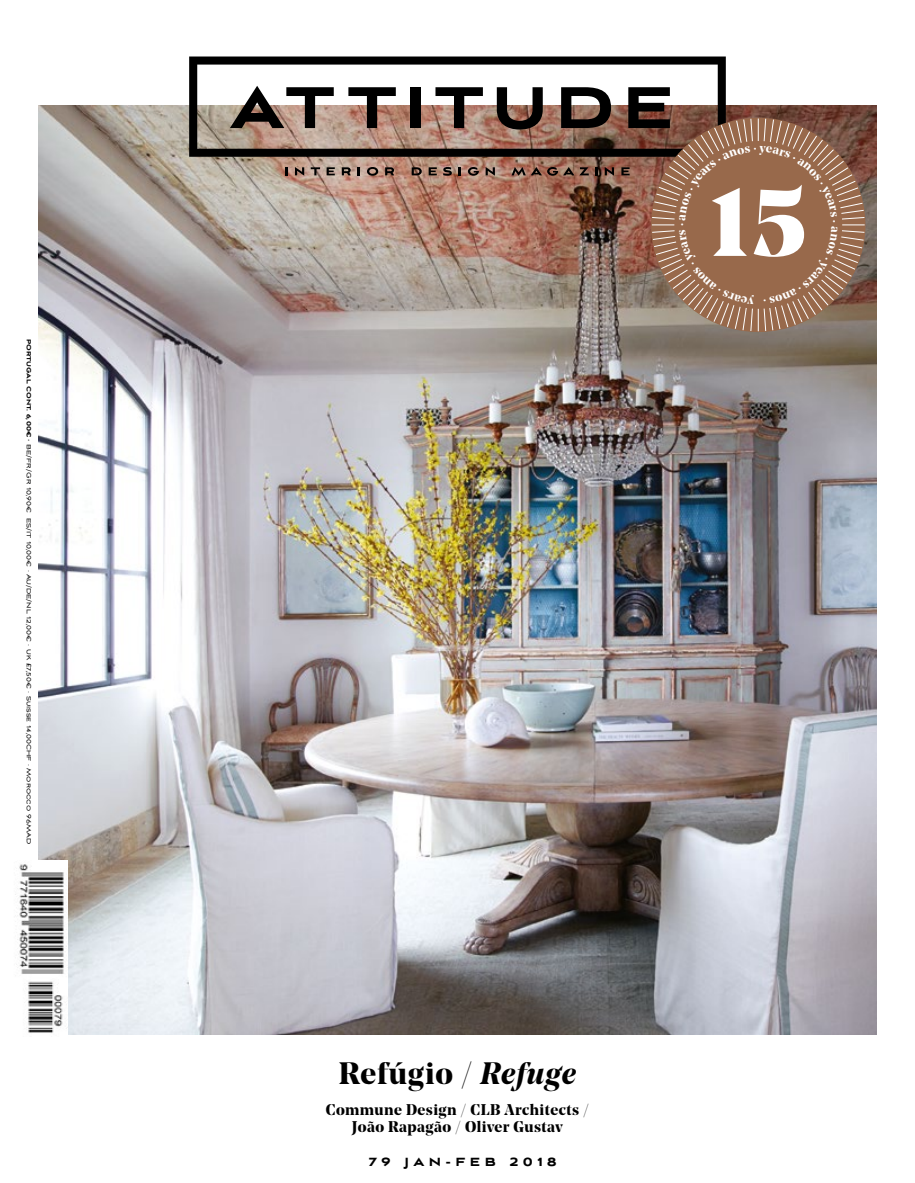
<style>
.page{position:relative;width:915px;height:1183px;background:#fff}
.page>*{position:absolute;margin:0;border:0;box-sizing:border-box;transform-origin:0 0}
.t1{font:900 93.75px "Noe Display";color:#fff}
.t2{font:700 30.75px "Noe Display";letter-spacing:.025em;color:#000}
.t3{font:700 15.45px/17.5px "Noe Display";letter-spacing:.03em;color:#000;text-align:center}
.t4{font:900 14.7px "Aviano Sans";letter-spacing:.3em;color:#000}
.t5{font:7.5px "Aviano Sans";color:#000}
.s1{font-weight:900}
.s2{font-style:italic}
.s3{font-weight:500}
</style>
<div class="page">
<img style="left:38px;top:106px;width:838px;height:927px">
<img style="left:15px;top:859px;width:52px;height:174px">
<svg style="left:285px;top:167px;width:2px;height:8px"></svg>
<svg style="left:295px;top:167px;width:9px;height:9px"></svg>
<svg style="left:310px;top:167px;width:10px;height:8px"></svg>
<svg style="left:326px;top:167px;width:8px;height:8px"></svg>
<svg style="left:341px;top:167px;width:10px;height:8px"></svg>
<svg style="left:358px;top:167px;width:2px;height:8px"></svg>
<svg style="left:367px;top:167px;width:11px;height:9px"></svg>
<svg style="left:385px;top:167px;width:9px;height:8px"></svg>
<svg style="left:411px;top:167px;width:10px;height:8px"></svg>
<svg style="left:428px;top:167px;width:8px;height:8px"></svg>
<svg style="left:443px;top:167px;width:8px;height:9px"></svg>
<svg style="left:458px;top:167px;width:3px;height:8px"></svg>
<svg style="left:467px;top:167px;width:11px;height:9px"></svg>
<svg style="left:485px;top:167px;width:9px;height:9px"></svg>
<svg style="left:511px;top:167px;width:77px;height:9px"></svg>
<svg style="left:595px;top:167px;width:2px;height:8px"></svg>
<svg style="left:604px;top:167px;width:9px;height:9px"></svg>
<svg style="left:189px;top:56px;width:536px;height:101px"></svg>
<svg style="left:621px;top:87px;width:243px;height:244px;background:#96715b"></svg>
<p class="t5" style="left:33px;top:339px;width:506px;rotate:90deg"><span class="s1">PORTUGAL CONT. 6,00€ ·</span> BE/FR/GR 10,90€ ES/IT 10,00€ · AU/DE/NL 12,00€ · UK £7,50€ · Suisse 14,00CHF · Morocco 96MAD</p>
<h1 class="t1" style="left:709px;top:161px;width:98px">15</h1>
<h2 class="t2" style="left:338px;top:1053px;width:239px">Refúgio / <span class="s2">Refuge</span></h2>
<h3 class="t3" style="left:326px;top:1099px;width:265px">Commune Design <span class="s3">/</span> CLB Architects /<br>João Rapagão <span class="s3">/</span> Oliver Gustav</h3>
<h3 class="t4" style="left:369px;top:1152px;width:189px">79 JAN-FEB 2018</h3>
</div>
